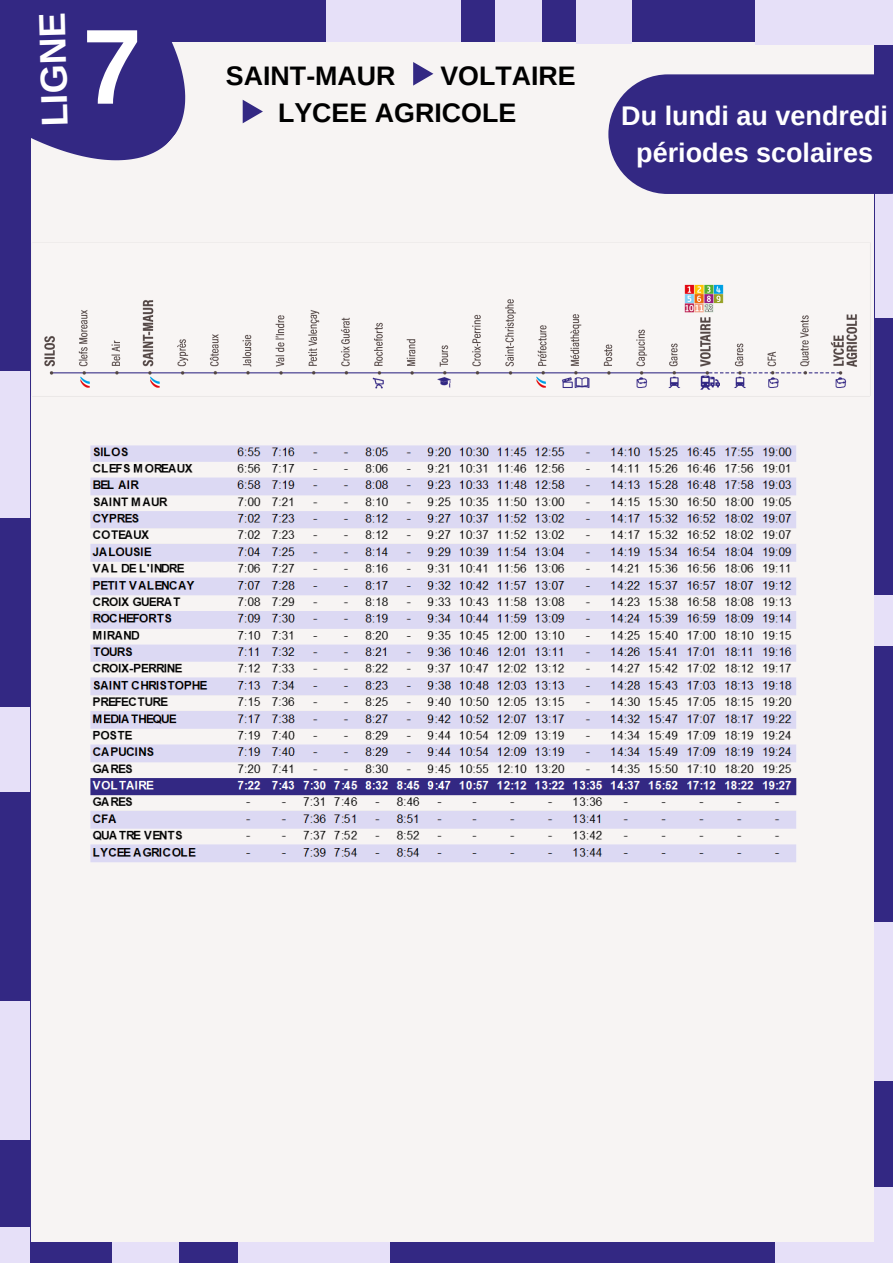
<style>
.page{position:relative;width:893px;height:1264px;background:#fff}
.page>*{position:absolute;margin:0;border:0;box-sizing:border-box;transform-origin:0 0}
.t1{font:700 106.65px "Arimo";color:#fff}
.t2{font:700 37.35px "Arimo";color:#fff}
.t3{font:700 27px/37px "Arimo";color:#fff;text-align:center}
.t4{font:700 26.85px/37px "Arimo";color:#000}
</style>
<div class="page">
<div style="left:0;top:0;width:892px;height:1262px;background:#f7f4f3"></div>
<img style="left:33px;top:243px;width:838px;height:154px">
<div style="left:873px;top:17px;width:19px;height:1245px;background:#332883"></div>
<div style="left:0;top:0;width:892px;height:42px;background:#332883"></div>
<div style="left:0;top:1241px;width:892px;height:21px;background:#332883"></div>
<div style="left:0;top:0;width:31px;height:1262px;background:#332883"></div>
<div style="left:775px;top:1241px;width:117px;height:21px;background:#e6e0f8"></div>
<div style="left:0;top:371px;width:30px;height:146px;background:#e6e0f8"></div>
<div style="left:873px;top:595px;width:19px;height:50px;background:#e6e0f8"></div>
<div style="left:495px;top:0;width:46px;height:42px;background:#e6e0f8"></div>
<div style="left:0;top:1227px;width:30px;height:35px;background:#e6e0f8"></div>
<div style="left:112px;top:1241px;width:66px;height:21px;background:#e6e0f8"></div>
<div style="left:873px;top:922px;width:19px;height:158px;background:#e6e0f8"></div>
<div style="left:576px;top:0;width:55px;height:43px;background:#e6e0f8"></div>
<div style="left:873px;top:1187px;width:19px;height:56px;background:#e6e0f8"></div>
<div style="left:875px;top:166px;width:17px;height:152px;background:#e6e0f8"></div>
<div style="left:0;top:1001px;width:30px;height:138px;background:#e6e0f8"></div>
<div style="left:754px;top:0;width:138px;height:45px;background:#e6e0f8"></div>
<div style="left:238px;top:1241px;width:152px;height:21px;background:#e6e0f8"></div>
<div style="left:326px;top:0;width:135px;height:42px;background:#e6e0f8"></div>
<div style="left:0;top:707px;width:30px;height:85px;background:#e6e0f8"></div>
<svg style="left:31px;top:42px;width:155px;height:119px;background:#473d8e"></svg>
<div style="left:608px;top:74px;width:284px;height:120px;background:#332883"></div>
<svg style="left:413px;top:62px;width:20px;height:24px"></svg>
<svg style="left:243px;top:100px;width:20px;height:23px"></svg>
<img style="left:90px;top:445px;width:706px;height:417px">
<h2 class="t2" style="left:34px;top:128px;width:115px;rotate:-92deg">L GI NE</h2>
<h1 class="t1" style="left:82px;top:7px;width:61px">7</h1>
<p class="t4" style="left:226px;top:57px;width:171px">SAINT-MAUR</p>
<p class="t4" style="left:278px;top:57px;width:299px;text-indent:162px">VOLTAIRE<br>LYCEE AGRICOLE</p>
<p class="t3" style="left:621px;top:97px;width:268px">Du lundi au vendredi périodes scolaires</p>
</div>
